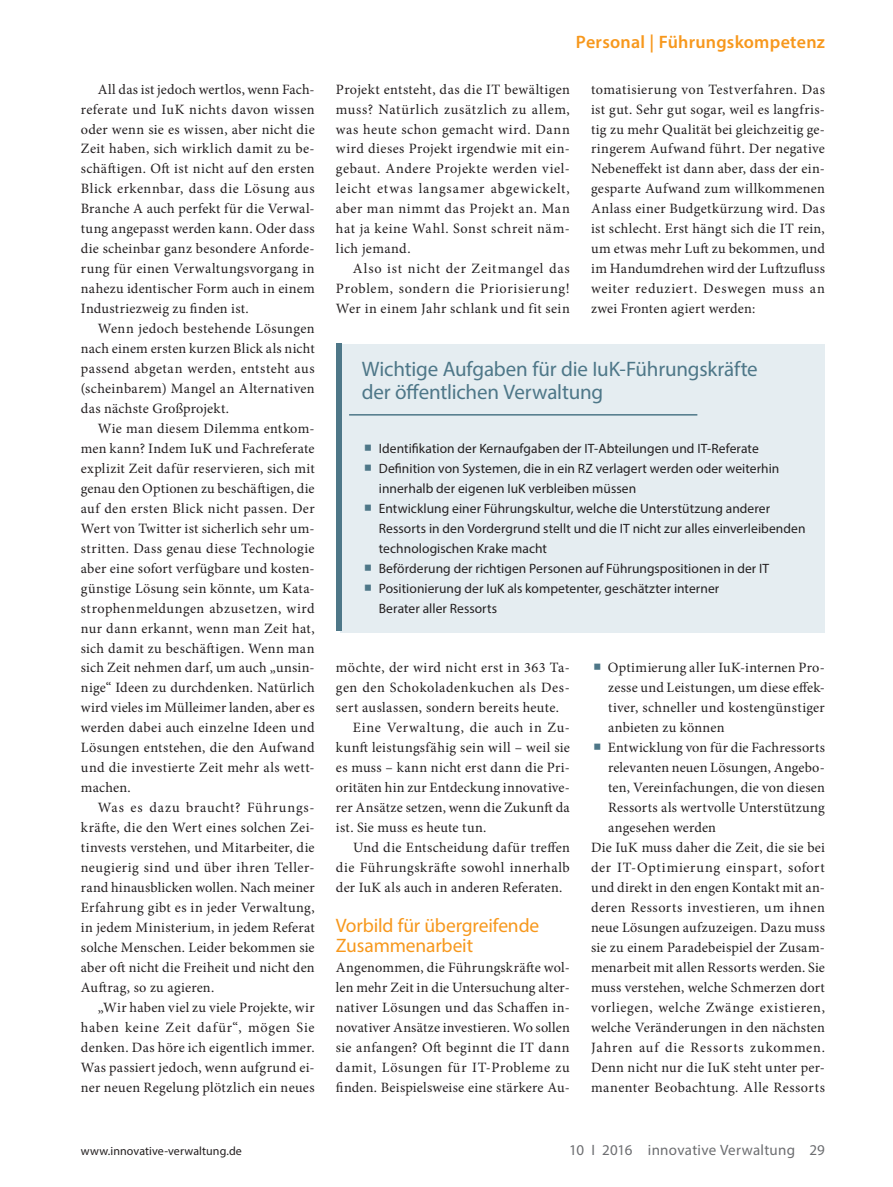
<style>
.page{position:relative;width:893px;height:1187px;background:#fff}
.page>*{position:absolute;margin:0;border:0;box-sizing:border-box;transform-origin:0 0}
.t1{font:21px/22.5px "Myriad Pro";letter-spacing:-.01em;color:#4e7788}
.t2{font:19.5px/20px "Myriad Pro";letter-spacing:-.005em;color:#f7981d}
.t3{font:600 18px "Myriad Pro";letter-spacing:.015em;color:#f7981d}
.t4{font:15px "Myriad Pro";letter-spacing:.015em;color:#6d6e71}
.t5{font:14.25px/20px "Minion Pro";letter-spacing:.025em;color:#231f20;text-align:justify}
.t6{font:14.25px "Minion Pro";letter-spacing:.05em;color:#231f20}
.t7{font:14.25px "Minion Pro";letter-spacing:.055em;color:#231f20}
.t8{font:14.25px "Minion Pro";letter-spacing:.045em;color:#231f20}
.t9{font:13.5px/20px "Myriad Pro";letter-spacing:.005em;color:#231f20}
.t10{font:12px "Myriad Pro";letter-spacing:.005em;color:#231f20}
.s1{font-family:"Minion Pro";font-size:21px;color:#4e7788}
.s2{font-size:21px;color:#4e7788}
</style>
<div class="page">
<div style="left:341px;top:344px;width:484px;height:288px;background:#e5edf1"></div>
<hr style="left:349px;top:414px;width:348px;height:1px;background:#4e7788">
<div style="left:336px;top:344px;width:5px;height:287px;background:#4e7788"></div>
<p class="t5" style="left:81px;top:80px;width:235px;text-indent:17px">All das ist jedoch wertlos, wenn Fach&shy;referate und IuK nichts davon wissen oder wenn sie es wissen, aber nicht die Zeit haben, sich wirklich damit zu be&shy;schäftigen. Oft ist nicht auf den ersten Blick erkennbar, dass die Lösung aus Branche A auch perfekt für die Verwal&shy;tung angepasst werden kann. Oder dass die scheinbar ganz besondere Anforde&shy;rung für einen Verwaltungsvorgang in nahezu identischer Form auch in einem Industriezweig zu finden ist.</p>
<p class="t5" style="left:81px;top:320px;width:235px;text-indent:17px">Wenn jedoch bestehende Lösungen nach einem ersten kurzen Blick als nicht passend abgetan werden, entsteht aus (scheinbarem) Mangel an Alternativen das nächste Großprojekt.</p>
<p class="t5" style="left:81px;top:419px;width:235px;text-indent:17px">Wie man diesem Dilemma entkom&shy;men kann? Indem IuK und Fachreferate explizit Zeit dafür reservieren, sich mit genau den Optionen zu beschäftigen, die auf den ersten Blick nicht passen. Der Wert von Twitter ist sicherlich sehr um&shy;stritten. Dass genau diese Technologie aber eine sofort verfügbare und kosten&shy;günstige Lösung sein könnte, um Kata&shy;strophenmeldungen abzusetzen, wird nur dann erkannt, wenn man Zeit hat, sich damit zu beschäftigen. Wenn man sich Zeit nehmen darf, um auch „unsin&shy;nige“ Ideen zu durchdenken. Natürlich wird vieles im Mülleimer landen, aber es werden dabei auch einzelne Ideen und Lösungen entstehen, die den Aufwand und die investierte Zeit mehr als wett&shy;machen.</p>
<p class="t5" style="left:81px;top:799px;width:235px;text-indent:17px">Was es dazu braucht? Führungs&shy;kräfte, die den Wert eines solchen Zei&shy;tinvests verstehen, und Mitarbeiter, die neugierig sind und über ihren Teller&shy;rand hinausblicken wollen. Nach meiner Erfahrung gibt es in jeder Verwaltung, in jedem Ministerium, in jedem Referat solche Menschen. Leider bekommen sie aber oft nicht die Freiheit und nicht den Auftrag, so zu agieren.</p>
<p class="t5" style="left:81px;top:998px;width:235px;text-indent:17px">„Wir haben viel zu viele Projekte, wir haben keine Zeit dafür“, mögen Sie denken. Das höre ich eigentlich immer.<br>Was passiert jedoch, wenn aufgrund ei&shy;ner neuen Regelung plötzlich ein neues</p>
<p class="t3" style="left:576px;top:34px;width:250px">Personal | Führungskompetenz</p>
<p class="t5" style="left:336px;top:80px;width:235px">Projekt entsteht, das die IT bewältigen muss? Natürlich zusätzlich zu allem, was heute schon gemacht wird. Dann wird dieses Projekt irgendwie mit ein&shy;gebaut. Andere Projekte werden viel&shy;leicht etwas langsamer abgewickelt, aber man nimmt das Projekt an. Man hat ja keine Wahl. Sonst schreit näm&shy;lich jemand.</p>
<p class="t5" style="left:336px;top:260px;width:235px;text-indent:17px">Also ist nicht der Zeitmangel das Problem, sondern die Priorisierung!<br>Wer in einem Jahr schlank und fit sein</p>
<p class="t5" style="left:591px;top:80px;width:235px">tomatisierung von Testverfahren. Das ist gut. Sehr gut sogar, weil es langfris&shy;tig zu mehr Qualität bei gleichzeitig ge&shy;ringerem Aufwand führt. Der negative Nebeneffekt ist dann aber, dass der ein&shy;gesparte Aufwand zum willkommenen Anlass einer Budgetkürzung wird. Das ist schlecht. Erst hängt sich die IT rein, um etwas mehr Luft zu bekommen, und im Handumdrehen wird der Luftzufluss weiter reduziert. Deswegen muss an zwei Fronten agiert werden:</p>
<h1 class="t1" style="left:362px;top:359px;width:397px">Wichtige Aufgaben für die IuK-Führungskräfte der öffentlichen Verwaltung</h1>
<p class="t9" style="left:364px;top:439px;width:396px"><span class="s1">■</span> Identifikation der Kernaufgaben der IT-Abteilungen und IT-Referate</p>
<p class="t9" style="left:379px;top:459px;width:402px;text-indent:-15px"><span class="s1">■</span> Definition von Systemen, die in ein RZ verlagert werden oder weiterhin innerhalb der eigenen IuK verbleiben müssen</p>
<p class="t9" style="left:379px;top:499px;width:428px;text-indent:-15px"><span class="s1">■</span> Entwicklung einer Führungskultur, welche die Unterstützung anderer<br>Ressorts in den Vordergrund stellt und die IT nicht zur alles einverleibenden technologischen Krake macht</p>
<p class="t9" style="left:364px;top:559px;width:407px"><span class="s1">■</span> Beförderung der richtigen Personen auf Führungspositionen in der IT</p>
<p class="t9" style="left:379px;top:579px;width:342px;text-indent:-15px"><span class="s1">■</span> Positionierung der IuK als kompetenter, geschätzter interner<br>Berater aller Ressorts</p>
<p class="t5" style="left:336px;top:659px;width:235px">möchte, der wird nicht erst in 363 Ta-</p>
<p class="t5" style="left:336px;top:679px;width:235px">gen den Schokoladenkuchen als Des-</p>
<p class="t5" style="left:336px;top:699px;width:225px">sert auslassen, sondern bereits heute.</p>
<p class="t8" style="left:353px;top:722px;width:218px">Eine Verwaltung, die auch in Zu-</p>
<p class="t5" style="left:336px;top:739px;width:235px">kunft leistungsfähig sein will – weil sie</p>
<p class="t5" style="left:336px;top:759px;width:235px">es muss – kann nicht erst dann die Pri-</p>
<p class="t5" style="left:336px;top:779px;width:235px">oritäten hin zur Entdeckung innovative-</p>
<p class="t5" style="left:336px;top:799px;width:235px">rer Ansätze setzen, wenn die Zukunft da</p>
<p class="t5" style="left:336px;top:818px;width:152px">ist. Sie muss es heute tun.</p>
<p class="t5" style="left:353px;top:838px;width:218px">Und die Entscheidung dafür treffen</p>
<p class="t5" style="left:336px;top:858px;width:235px">die Führungskräfte sowohl innerhalb</p>
<p class="t5" style="left:336px;top:878px;width:228px">der IuK als auch in anderen Referaten.</p>
<h2 class="t2" style="left:336px;top:917px;width:205px">Vorbild für übergreifende<br>Zusammenarbeit</h2>
<p class="t5" style="left:336px;top:958px;width:235px">Angenommen, die Führungskräfte wol&shy;len mehr Zeit in die Untersuchung alter&shy;nativer Lösungen und das Schaffen in&shy;novativer Ansätze investieren. Wo sollen sie anfangen? Oft beginnt die IT dann damit, Lösungen für IT-Probleme zu finden. Beispielsweise eine stärkere Au-</p>
<p class="t5" style="left:608px;top:659px;width:218px;text-indent:-15px"><span class="s2">■</span> Optimierung aller IuK-internen Pro&shy;zesse und Leistungen, um diese effek&shy;tiver, schneller und kostengünstiger anbieten zu können</p>
<p class="t5" style="left:593px;top:739px;width:233px"><span class="s2">■</span> Entwicklung von für die Fachressorts</p>
<p class="t5" style="left:608px;top:759px;width:218px">relevanten neuen Lösungen, Angebo-</p>
<p class="t5" style="left:608px;top:779px;width:218px">ten, Vereinfachungen, die von diesen</p>
<p class="t5" style="left:608px;top:799px;width:218px">Ressorts als wertvolle Unterstützung</p>
<p class="t5" style="left:608px;top:818px;width:110px">angesehen werden</p>
<p class="t5" style="left:591px;top:838px;width:235px">Die IuK muss daher die Zeit, die sie bei</p>
<p class="t6" style="left:591px;top:861px;width:235px">der IT-Optimierung einspart, sofort</p>
<p class="t5" style="left:591px;top:878px;width:235px">und direkt in den engen Kontakt mit an-</p>
<p class="t5" style="left:591px;top:898px;width:235px">deren Ressorts investieren, um ihnen</p>
<p class="t5" style="left:591px;top:918px;width:235px">neue Lösungen aufzuzeigen. Dazu muss</p>
<p class="t5" style="left:591px;top:938px;width:235px">sie zu einem Paradebeispiel der Zusam-</p>
<p class="t5" style="left:591px;top:958px;width:235px">menarbeit mit allen Ressorts werden. Sie</p>
<p class="t5" style="left:591px;top:978px;width:235px">muss verstehen, welche Schmerzen dort</p>
<p class="t5" style="left:591px;top:998px;width:235px">vorliegen, welche Zwänge existieren,</p>
<p class="t5" style="left:591px;top:1018px;width:235px">welche Veränderungen in den nächsten</p>
<p class="t7" style="left:591px;top:1041px;width:235px">Jahren auf die Ressorts zukommen.</p>
<p class="t5" style="left:591px;top:1058px;width:235px">Denn nicht nur die IuK steht unter per-</p>
<p class="t5" style="left:591px;top:1078px;width:235px">manenter Beobachtung. Alle Ressorts</p>
<p class="t10" style="left:81px;top:1146px;width:163px">www.innovative-verwaltung.de</p>
<p class="t4" style="left:569px;top:1144px;width:257px">10 I 2016 innovative Verwaltung 29</p>
</div>
